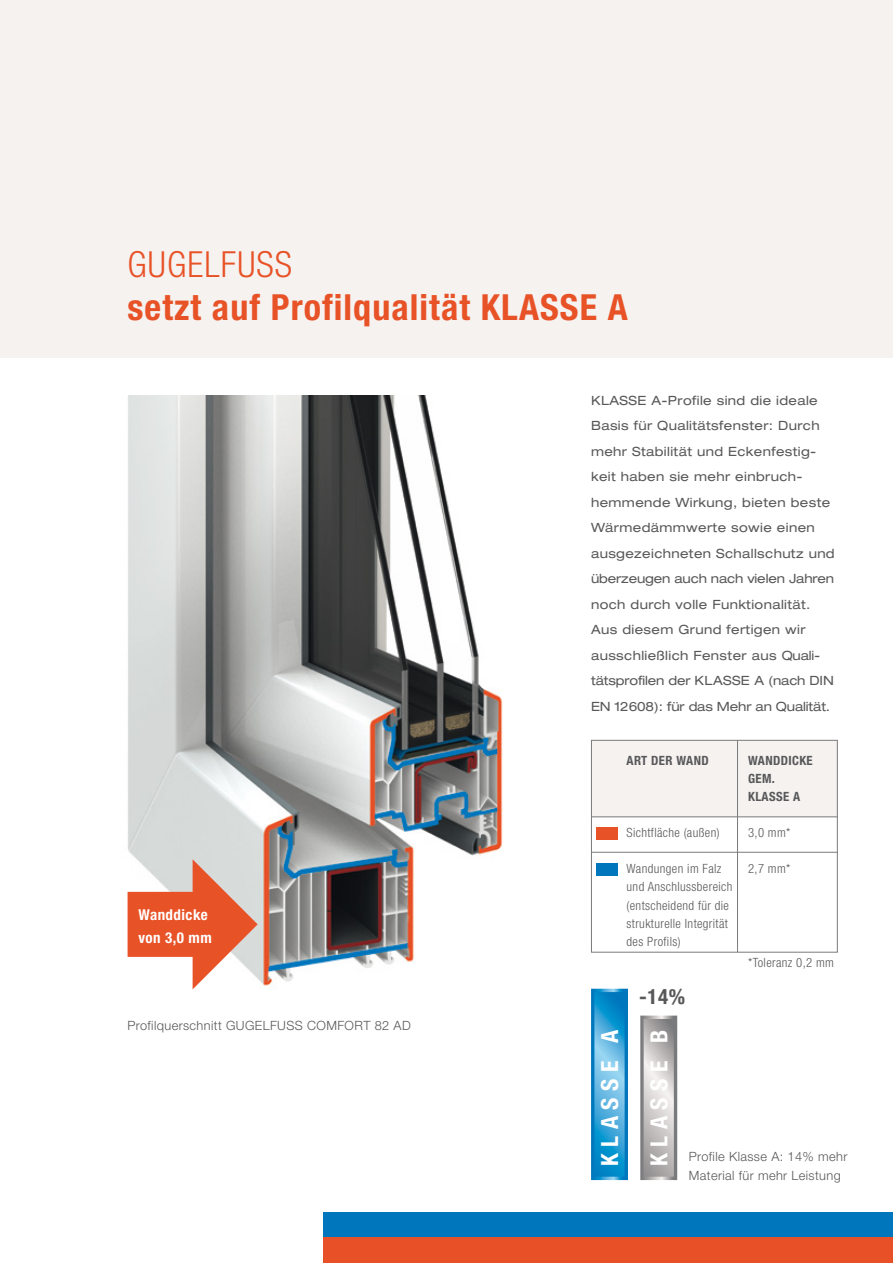
<style>
.page{position:relative;width:893px;height:1263px;background:#fff}
.page>*{position:absolute;margin:0;border:0;box-sizing:border-box;transform-origin:0 0}
.t1{font:700 condensed 36px "Helvetica Neue LT Std";letter-spacing:.03em;color:#e85227}
.t2{font:300 condensed 36px "Helvetica Neue LT Std";letter-spacing:.03em;color:#e85227}
.t3{font:700 condensed 23.7px/49.2px "Helvetica Neue LT Std";letter-spacing:.27em;color:#fff}
.t4{font:700 condensed 21px "Helvetica Neue LT Std";color:#58585a}
.t5{font:700 condensed 15px/22.5px "Helvetica Neue LT Std";letter-spacing:.03em;color:#fff}
.t6{font:expanded 12.75px/25.5px "Helvetica Neue LT Std";letter-spacing:.03em;color:#58585a}
.t7{font:300 condensed 12.75px/18px "Helvetica Neue LT Std";letter-spacing:.03em;color:#58585a}
.t8{font:300 12.75px/19.5px "Helvetica Neue LT Std";letter-spacing:.03em;color:#58585a}
.t9{font:700 condensed 12.75px/18px "Helvetica Neue LT Std";letter-spacing:.03em;color:#58585a}
</style>
<div class="page">
<img style="left:127px;top:395px;width:376px;height:595px">
<div style="left:0;top:0;width:893px;height:357px;background:#f5f2f0"></div>
<div style="left:323px;top:1212px;width:570px;height:25px;background:#0076bd"></div>
<div style="left:323px;top:1237px;width:570px;height:26px;background:#e85127"></div>
<svg style="left:595px;top:993px;width:29px;height:183px;background:#41a8d9"></svg>
<svg style="left:644px;top:1019px;width:29px;height:157px;background:#c4c0c0"></svg>
<div style="left:591px;top:740px;width:247px;height:77px;background:#f5f2f0"></div>
<div style="left:597px;top:827px;width:21px;height:13px;background:#e85227"></div>
<div style="left:597px;top:863px;width:21px;height:12px;background:#0076bd"></div>
<hr style="left:737px;top:740px;width:1px;height:212px;background:#797a7c">
<hr style="left:591px;top:852px;width:247px;height:1px;background:#797a7c">
<div style="left:591px;top:740px;width:247px;height:212px;border:1px solid #797a7c"></div>
<hr style="left:591px;top:816px;width:247px;height:1px;background:#797a7c">
<svg style="left:128px;top:859px;width:130px;height:130px"></svg>
<h1 class="t2" style="left:128px;top:243px;width:166px">GUGELFUSS</h1>
<h1 class="t1" style="left:128px;top:285px;width:502px">setzt auf Profilqualität KLASSE A</h1>
<p class="t5" style="left:138px;top:903px;width:75px">Wanddicke von 3,0 mm</p>
<p class="t8" style="left:128px;top:1015px;width:285px">Profilquerschnitt GUGELFUSS COMFORT 82 AD</p>
<p class="t6" style="left:591px;top:387px;width:245px">KLASSE A-Profile sind die ideale Basis für Qualitätsfenster: Durch mehr Stabilität und Eckenfestig&shy;keit haben sie mehr einbruch&shy;hemmende Wirkung, bieten beste Wärmedämmwerte sowie einen ausgezeichneten Schallschutz und überzeugen auch nach vielen Jahren noch durch volle Funktionalität.<br>Aus diesem Grund fertigen wir ausschließlich Fenster aus Quali&shy;tätsprofilen der KLASSE A (nach DIN EN 12608): für das Mehr an Qualität.</p>
<p class="t9" style="left:627px;top:752px;width:84px">ART DER WAND</p>
<p class="t9" style="left:748px;top:752px;width:66px">WANDDICKE<br>GEM.<br>KLASSE A</p>
<p class="t7" style="left:627px;top:824px;width:94px">Sichtfläche (außen)</p>
<p class="t7" style="left:748px;top:824px;width:44px">3,0 mm*</p>
<p class="t7" style="left:627px;top:860px;width:96px">Wandungen im Falz</p>
<p class="t7" style="left:748px;top:860px;width:44px">2,7 mm*</p>
<p class="t7" style="left:627px;top:878px;width:107px">und Anschlussbereich (entscheidend für die strukturelle Integrität des Profils)</p>
<p class="t7" style="left:748px;top:953px;width:87px">*Toleranz 0,2 mm</p>
<h3 class="t4" style="left:639px;top:983px;width:48px">-14%</h3>
<h2 class="t3" style="left:585px;top:1166px;width:138px;rotate:-90deg">KLASSE A<br>KLASSE B</h2>
<p class="t8" style="left:689px;top:1146px;width:160px">Profile Klasse A: 14% mehr<br>Material für mehr Leistung</p>
</div>
